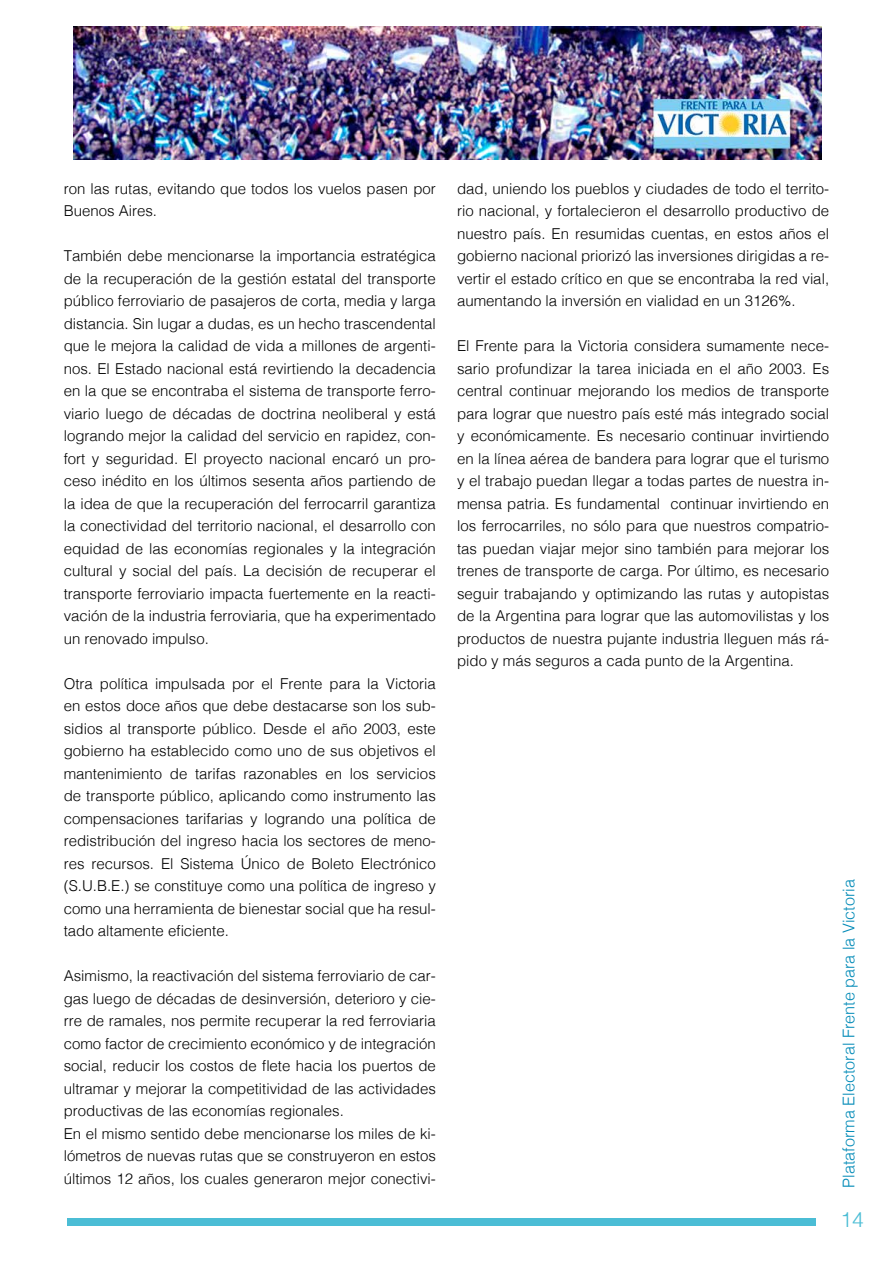
<style>
.page{position:relative;width:893px;height:1263px;background:#fff}
.page>*{position:absolute;margin:0;border:0;box-sizing:border-box;transform-origin:0 0}
.t1{font:300 21px "Helvetica";color:#4bbdd5}
.t2{font:300 16.2px "Helvetica";color:#008ab7}
.t3{font:300 15px/22.5px "Helvetica";color:#000;text-align:justify}
</style>
<div class="page">
<div style="left:67px;top:1218px;width:748px;height:7px;background:#4bbdd5"></div>
<img style="left:73px;top:27px;width:748px;height:133px">
<p class="t3" style="left:64px;top:176px;width:374px">ron las rutas, evitando que todos los vuelos pasen por<br>Buenos Aires.</p>
<p class="t3" style="left:64px;top:243px;width:374px">También debe mencionarse la importancia estratégica de la recuperación de la gestión estatal del transporte público ferroviario de pasajeros de corta, media y larga distancia. Sin lugar a dudas, es un hecho trascendental que le mejora la calidad de vida a millones de argenti&shy;nos. El Estado nacional está revirtiendo la decadencia en la que se encontraba el sistema de transporte ferro&shy;viario luego de décadas de doctrina neoliberal y está logrando mejor la calidad del servicio en rapidez, con&shy;fort y seguridad. El proyecto nacional encaró un pro&shy;ceso inédito en los últimos sesenta años partiendo de la idea de que la recuperación del ferrocarril garantiza la conectividad del territorio nacional, el desarrollo con equidad de las economías regionales y la integración cultural y social del país. La decisión de recuperar el transporte ferroviario impacta fuertemente en la reacti&shy;vación de la industria ferroviaria, que ha experimentado un renovado impulso.</p>
<p class="t3" style="left:64px;top:671px;width:374px">Otra política impulsada por el Frente para la Victoria en estos doce años que debe destacarse son los sub&shy;sidios al transporte público. Desde el año 2003, este gobierno ha establecido como uno de sus objetivos el mantenimiento de tarifas razonables en los servicios de transporte público, aplicando como instrumento las compensaciones tarifarias y logrando una política de redistribución del ingreso hacia los sectores de meno&shy;res recursos. El Sistema Único de Boleto Electrónico (S.U.B.E.) se constituye como una política de ingreso y como una herramienta de bienestar social que ha resul&shy;tado altamente eficiente.</p>
<p class="t3" style="left:64px;top:963px;width:374px;text-align:left">Asimismo, la reactivación del sistema ferroviario de car&shy;gas luego de décadas de desinversión, deterioro y cie&shy;rre de ramales, nos permite recuperar la red ferroviaria como factor de crecimiento económico y de integración social, reducir los costos de flete hacia los puertos de ultramar y mejorar la competitividad de las actividades productivas de las economías regionales.<br>En el mismo sentido debe mencionarse los miles de ki&shy;lómetros de nuevas rutas que se construyeron en estos últimos 12 años, los cuales generaron mejor conectivi-</p>
<p class="t3" style="left:457px;top:176px;width:374px">dad, uniendo los pueblos y ciudades de todo el territo&shy;rio nacional, y fortalecieron el desarrollo productivo de nuestro país. En resumidas cuentas, en estos años el gobierno nacional priorizó las inversiones dirigidas a re&shy;vertir el estado crítico en que se encontraba la red vial, aumentando la inversión en vialidad en un 3126%.</p>
<p class="t3" style="left:457px;top:333px;width:374px">El Frente para la Victoria considera sumamente nece&shy;sario profundizar la tarea iniciada en el año 2003. Es central continuar mejorando los medios de transporte para lograr que nuestro país esté más integrado social y económicamente. Es necesario continuar invirtiendo en la línea aérea de bandera para lograr que el turismo y el trabajo puedan llegar a todas partes de nuestra in&shy;mensa patria. Es fundamental continuar invirtiendo en los ferrocarriles, no sólo para que nuestros compatrio&shy;tas puedan viajar mejor sino también para mejorar los trenes de transporte de carga. Por último, es necesario seguir trabajando y optimizando las rutas y autopistas de la Argentina para lograr que las automovilistas y los productos de nuestra pujante industria lleguen más rá&shy;pido y más seguros a cada punto de la Argentina.</p>
<p class="t2" style="left:835px;top:1188px;width:310px;rotate:-90deg">Plataforma Electoral Frente para la Victoria</p>
<h1 class="t1" style="left:841px;top:1202px;width:25px">14</h1>
</div>
